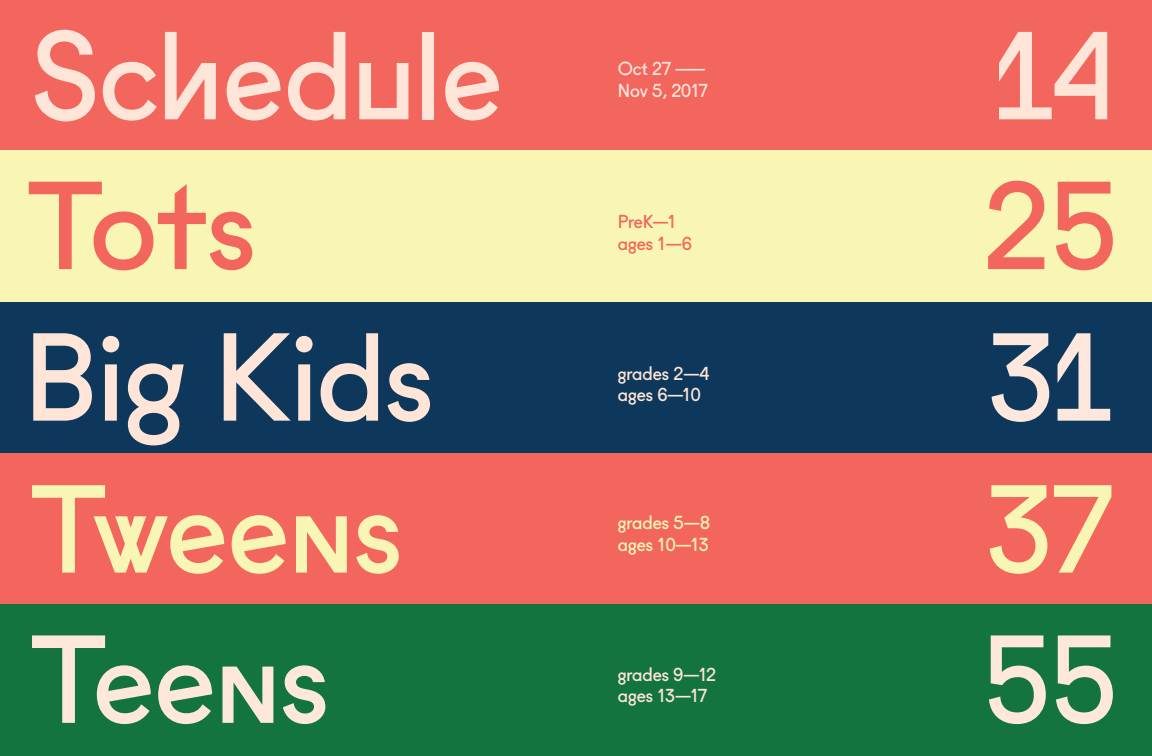
<style>
.page{position:relative;width:1152px;height:756px;background:#fff}
.page>*{position:absolute;margin:0;border:0;box-sizing:border-box;transform-origin:0 0}
.t1{font:119.7px/151.6px "Fugue Tails";letter-spacing:-.025em;color:#fee5d8}
.t2{font:119.7px "Fugue Tails";letter-spacing:-.025em;color:#fee8dd}
.t3{font:119.7px "Fugue Tails";letter-spacing:-.025em;color:#f9f5b4}
.t4{font:119.7px "Fugue Tails";color:#f2665e}
.t5{font:18px/21.6px "Fugue";color:#fee5d8}
.t6{font:18px/21.6px "Fugue";color:#f9f5b4}
.t7{font:18px/21.6px "Fugue";color:#f2665e}
.s1{font-family:"Fugue"}
.s2{color:#f2665e}
.s3{font-family:"Fugue";color:#f2665e}
</style>
<div class="page">
<div style="left:0;top:0;width:1152px;height:154px;background:#f2665e"></div>
<div style="left:0;top:151px;width:1152px;height:154px;background:#f9f5b4"></div>
<div style="left:0;top:302px;width:1152px;height:155px;background:#0d385b"></div>
<div style="left:0;top:454px;width:1152px;height:154px;background:#f2665e"></div>
<div style="left:0;top:605px;width:1152px;height:151px;background:#137442"></div>
<h1 class="t1" style="left:30px;top:-9px;width:475px"><span class="s1">S</span>chedule</h1>
<h1 class="t1" style="left:24px;top:140px;width:411px"><span class="s2">Tot</span><span class="s3">s<br></span>Big Kid<span class="s1">s</span></h1>
<h1 class="t3" style="left:30px;top:436px;width:374px">Tween<span class="s1">s</span></h1>
<h1 class="t2" style="left:30px;top:587px;width:300px">Teen<span class="s1">s</span></h1>
<p class="t5" style="left:618px;top:56px;width:91px">Oct 27 ——<br>Nov 5, 2017</p>
<p class="t7" style="left:618px;top:209px;width:76px">PreK—1 ages 1—6</p>
<p class="t5" style="left:618px;top:361px;width:93px">grades 2—4 ages 6—10</p>
<p class="t6" style="left:618px;top:510px;width:94px">grades 5—8 ages 10—13</p>
<p class="t5" style="left:618px;top:662px;width:100px">grades 9—12 ages 13—17</p>
<h1 class="t1" style="left:991px;top:-9px;width:127px">14</h1>
<h1 class="t4" style="left:983px;top:133px;width:136px">25</h1>
<h1 class="t2" style="left:987px;top:284px;width:131px">31</h1>
<h1 class="t3" style="left:985px;top:436px;width:133px">37</h1>
<h1 class="t2" style="left:983px;top:587px;width:136px">55</h1>
</div>
